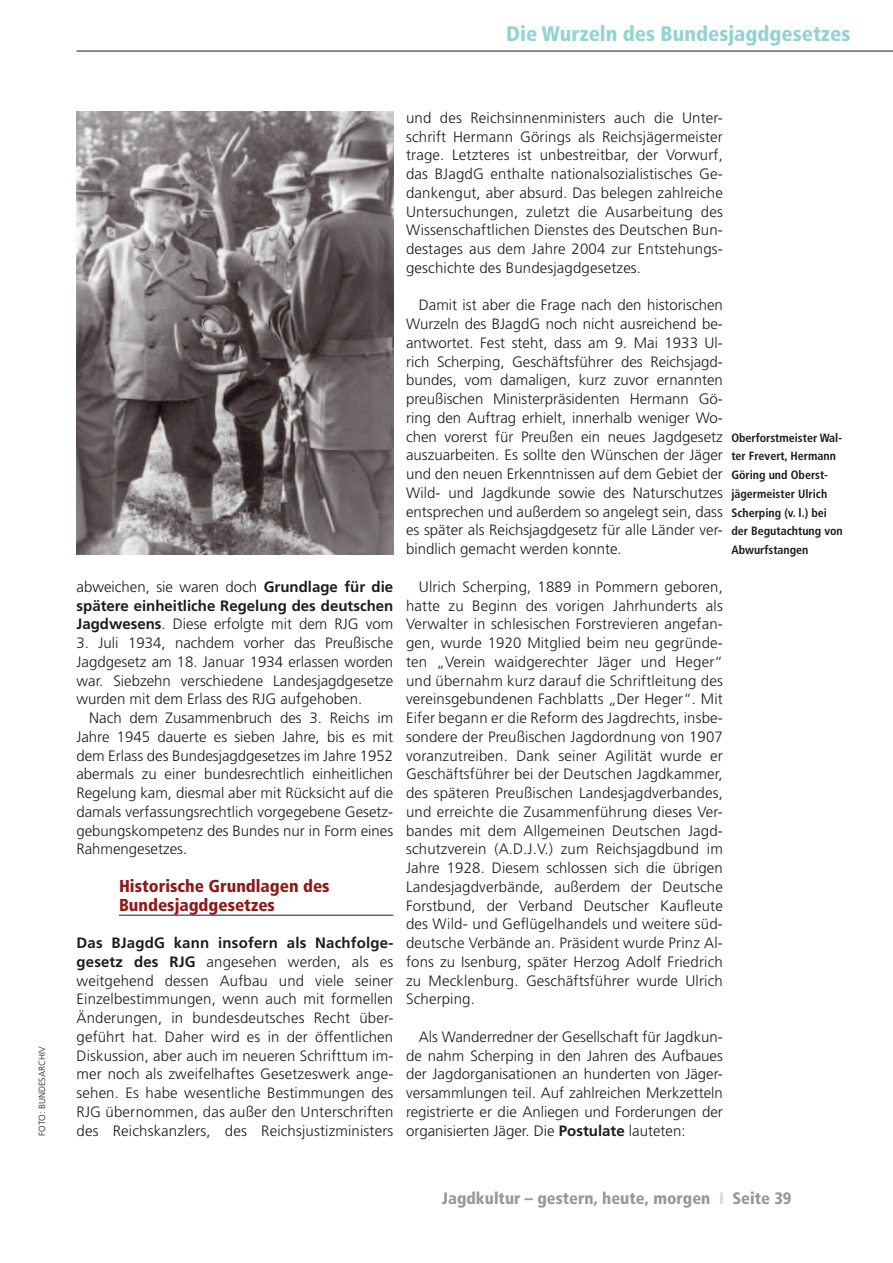
<style>
.page{position:relative;width:893px;height:1263px;background:#fff}
.page>*{position:absolute;margin:0;border:0;box-sizing:border-box;transform-origin:0 0}
.t1{font:900 condensed 21px "Frutiger";color:#96d2d2}
.t2{font:900 condensed 17.25px/18.8px "Frutiger";color:#8d1b18}
.t3{font:900 condensed 16.5px "Frutiger";color:#98989c}
.t4{font:300 15px/18.8px "Frutiger";color:#1b1c20;text-align:justify}
.t5{font:700 15px/18.8px "Frutiger";color:#1b1c20;text-align:justify}
.t6{font:700 condensed 12px/18.8px "Frutiger";color:#1b1c20}
.t7{font:300 9px "Frutiger";color:#1b1c20}
.s1{font-weight:300}
.s2{font-weight:700}
.s3{color:#d8dadc}
</style>
<div class="page">
<hr style="left:77px;top:51px;width:816px;height:1px;background:#1b1c20">
<hr style="left:119px;top:915px;width:274px;height:1px;background:#1b1c20">
<img style="left:77px;top:112px;width:316px;height:442px">
<p class="t7" style="left:37px;top:1135px;width:90px;rotate:-90deg">Foto: Bundesarchiv</p>
<h1 class="t1" style="left:506px;top:21px;width:346px">Die Wurzeln des Bundesjagdgesetzes</h1>
<p class="t5" style="left:77px;top:577px;width:318px"><span class="s1">abweichen, sie waren doch</span> Grundlage für die spätere einheitliche Regelung des deutschen Jagdwesens<span class="s1">. Diese erfolgte mit dem RJG vom</span></p>
<p class="t4" style="left:77px;top:633px;width:318px">3. Juli 1934, nachdem vorher das Preußische Jagdgesetz am 18. Januar 1934 erlassen worden war. Siebzehn verschiedene Landesjagdgesetze wurden mit dem Erlass des RJG aufgehoben.</p>
<p class="t4" style="left:76px;top:708px;width:318px;text-indent:13px">Nach dem Zusammenbruch des 3. Reichs im Jahre 1945 dauerte es sieben Jahre, bis es mit dem Erlass des Bundesjagdgesetzes im Jahre 1952 abermals zu einer bundesrechtlich einheitlichen Regelung kam, diesmal aber mit Rücksicht auf die damals verfassungsrechtlich vorgegebene Gesetz&shy;gebungskompetenz des Bundes nur in Form eines Rahmengesetzes.</p>
<p class="t2" style="left:119px;top:876px;width:212px">Historische Grundlagen des<br>Bundesjagdgesetzes</p>
<p class="t4" style="left:77px;top:933px;width:318px"><span class="s2">Das BJagdG kann insofern als Nachfolge&shy;gesetz des RJG</span> angesehen werden, als es weitgehend dessen Aufbau und viele seiner Einzelbestimmungen, wenn auch mit formellen Änderungen, in bundesdeutsches Recht über&shy;geführt hat. Daher wird es in der öffentlichen Diskussion, aber auch im neueren Schrifttum im&shy;mer noch als zweifelhaftes Gesetzeswerk ange&shy;sehen. Es habe wesentliche Bestimmungen des RJG übernommen, das außer den U nterschriften des Reichskanzlers, des Reichsjustizministers</p>
<p class="t4" style="left:406px;top:108px;width:318px">und des Reichsinnenministers auch die U nter&shy;schrift Hermann Görings als Reichsjägermeister trage. Letzteres ist unbestreitbar, der Vorwurf, das BJagdG enthalte nationalsozialistisches Ge&shy;dankengut, aber absurd. Das belegen zahlreiche U ntersuchungen, zuletzt die Ausarbeitung des Wissenschaftlichen Dienstes des Deutschen Bun&shy;destages aus dem Jahre 2004 zur Entstehungs&shy;geschichte des Bundesjagdgesetzes.</p>
<p class="t4" style="left:406px;top:296px;width:318px;text-indent:13px">Damit ist aber die Frage nach den historischen Wurzeln des BJagdG noch nicht ausreichend be&shy;antwortet. Fest steht, dass am 9. Mai 1933 Ul&shy;rich Scherping, Geschäftsführer des Reichsjagd&shy;bundes, vom damaligen, kurz zuvor ernannten preußischen Ministerpräsidenten Hermann Gö&shy;ring den Auftrag erhielt, innerhalb weniger Wo&shy;chen vorerst für Preußen ein neues Jagdgesetz auszuarbeiten. Es sollte den Wünschen der Jäger und den neuen Erkenntnissen auf dem Gebiet der Wild- und Jagdkunde sowie des Naturschutzes entsprechen und außerdem so angelegt sein, dass es später als Reichsjagdgesetz für alle Länder ver&shy;bindlich gemacht werden konnte.</p>
<p class="t4" style="left:406px;top:577px;width:318px;text-indent:13px">U lrich Scherping, 1889 in Pommern geboren, hatte zu Beginn des vorigen Jahrhunderts als Verwalter in schlesischen Forstrevieren angefan&shy;gen, wurde 1920 Mitglied beim neu gegründe&shy;ten „Verein waidgerechter Jäger und Heger“ und übernahm kurz darauf die Schriftleitung des vereinsgebundenen Fachblatts „Der Heger“. Mit Eifer begann er die Reform des Jagdrechts, insbe&shy;sondere der Preußischen Jagdordnung von 1907 voranzutreiben. Dank seiner Agilität wurde er Geschäftsführer bei der Deutschen Jagdkammer, des späteren Preußischen Landesjagdverbandes, und erreichte die Zusammenführung dieses Ver&shy;bandes mit dem Allgemeinen Deutschen Jagd&shy;schutzverein (A.D.J.V.) zum Reichsjagdbund im Jahre 1928. Diesem schlossen sich die übrigen Landesjagdverbände, außerdem der Deutsche Forstbund, der Verband Deutscher Kaufleute des Wild- und Geflügelhandels und weitere süd&shy;deutsche Verbände an. Präsident wurde Prinz Al&shy;fons zu Isenburg, später Herzog Adolf Friedrich zu Mecklenburg. Geschäftsführer wurde U lrich Scherping.</p>
<p class="t4" style="left:406px;top:1027px;width:318px;text-indent:13px">Als Wanderredner der Gesellschaft für Jagdkun&shy;de nahm Scherping in den Jahren des Aufbaues der Jagdorganisationen an hunderten von Jäger&shy;versammlungen teil. Auf zahlreichen Merkzetteln registrierte er die Anliegen und Forderungen der organisierten Jäger. Die <span class="s2">Postulate</span> lauteten:</p>
<p class="t6" style="left:731px;top:428px;width:113px">Oberforstmeister Wal&shy;ter Frevert, Hermann<br>Göring und Oberst&shy;jägermeister Ulrich<br>Scherping (v. l.) bei der Begutachtung von<br>Abwurfstangen</p>
<p class="t3" style="left:442px;top:1188px;width:351px">Jagdkultur – gestern, heute, morgen <span class="s3">I</span> Seite 39</p>
</div>
